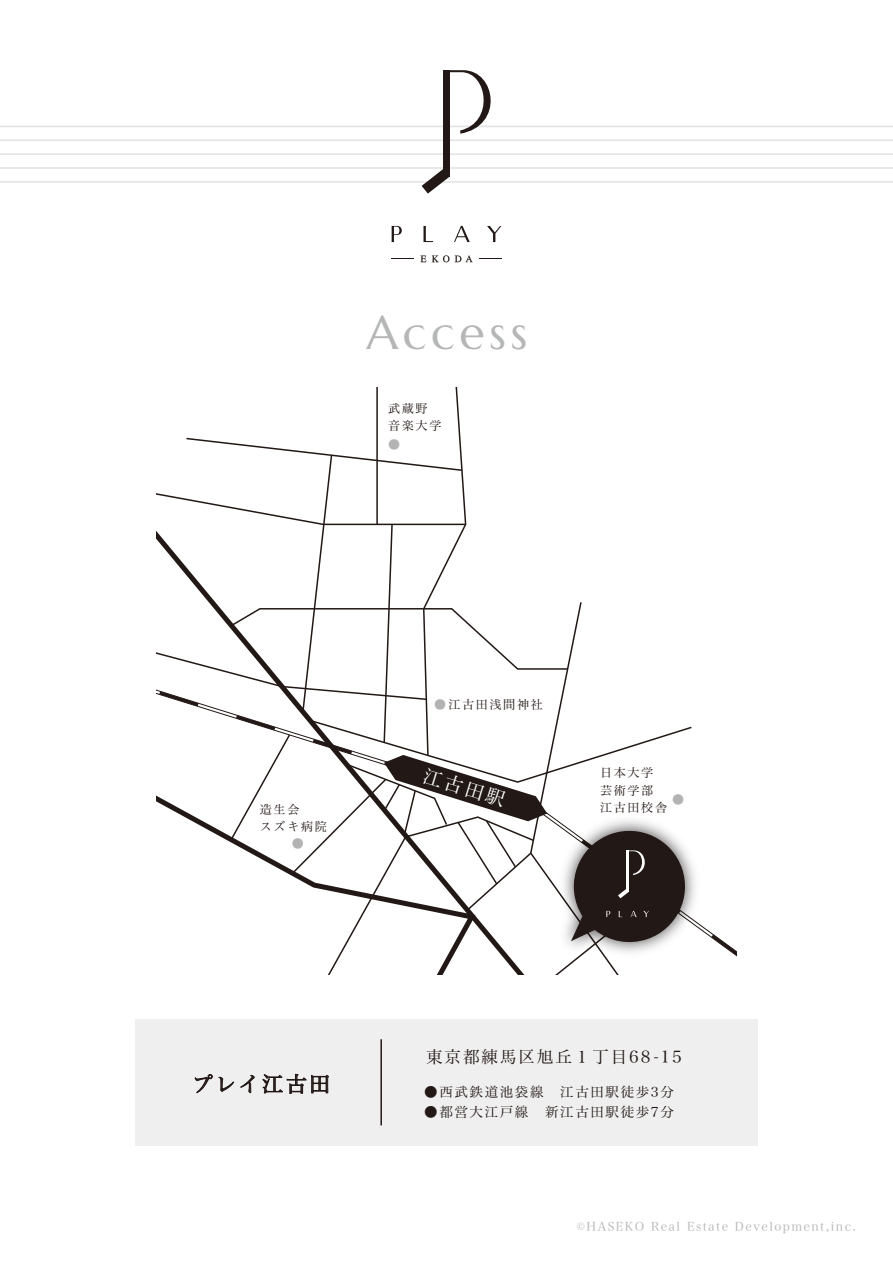
<style>
.page{position:relative;width:893px;height:1263px;background:#fff}
.page>*{position:absolute;margin:0;border:0;box-sizing:border-box;transform-origin:0 0}
.t1{font:46.8px "Marcellus";letter-spacing:.1em;color:#b5b6b6}
.t2{font:21px "Hira Min Pro N W3";letter-spacing:.12em;color:#221815}
.t3{font:19.2px "Hira Min Pro N W3";color:#fff}
.t4{font:16.5px "Hira Min Pro N W3";letter-spacing:.12em;color:#221815}
.t5{font:13.5px "Hira Min Pro N W3";letter-spacing:.12em;color:#221815}
.t6{font:12px/17.4px "Hira Min Pro N W3";letter-spacing:.14em;color:#221815}
.t7{font:12px "Hira Min Pro N W3";letter-spacing:.12em;color:#b5b6b6}
.t8{font:12px "Hira Min Pro N W3";color:#b4b3b3}
.s1{color:#b4b3b3}
</style>
<div class="page">
<hr style="left:0;top:181px;width:893px;height:2px;background:#c9caca">
<hr style="left:0;top:167px;width:893px;height:2px;background:#c9caca">
<hr style="left:0;top:153px;width:893px;height:2px;background:#c9caca">
<hr style="left:0;top:139px;width:893px;height:2px;background:#c9caca">
<hr style="left:0;top:126px;width:893px;height:1px;background:#c9caca">
<div style="left:444px;top:70px;width:6px;height:106px;background:#221815"></div>
<svg style="left:450px;top:70px;width:54px;height:64px"></svg>
<svg style="left:422px;top:169px;width:28px;height:25px"></svg>
<svg style="left:420px;top:256px;width:6px;height:6px"></svg>
<svg style="left:432px;top:255px;width:17px;height:7px"></svg>
<svg style="left:455px;top:255px;width:17px;height:7px"></svg>
<svg style="left:392px;top:226px;width:10px;height:16px"></svg>
<svg style="left:423px;top:226px;width:10px;height:16px"></svg>
<svg style="left:454px;top:226px;width:16px;height:16px"></svg>
<svg style="left:487px;top:226px;width:14px;height:16px"></svg>
<div style="left:135px;top:1019px;width:623px;height:126px;background:#efefef"></div>
<svg style="left:195px;top:1074px;width:39px;height:19px"></svg>
<svg style="left:240px;top:1075px;width:15px;height:18px"></svg>
<svg style="left:262px;top:1074px;width:67px;height:20px"></svg>
<hr style="left:380px;top:1039px;width:2px;height:86px;background:#221815">
<svg style="left:156px;top:387px;width:581px;height:587px"></svg>
<h1 class="t1" style="left:366px;top:304px;width:162px">Access</h1>
<p class="t6" style="left:388px;top:399px;width:55px">武蔵野音楽大学</p>
<p class="t8" style="left:388px;top:434px;width:14px">●</p>
<p class="t6" style="left:260px;top:799px;width:69px">造生会<br>スズキ病院</p>
<p class="t8" style="left:292px;top:834px;width:14px">●</p>
<h2 class="t2" style="left:192px;top:1066px;width:140px">プレイ江古田</h2>
<p class="t6" style="left:434px;top:695px;width:110px"><span class="s1">●</span>江古田浅間神社</p>
<h3 class="t3" style="left:429px;top:759px;width:86px;rotate:17deg">江古田駅</h3>
<p class="t6" style="left:600px;top:763px;width:69px">日本大学芸術学部江古田校舎</p>
<p class="t8" style="left:672px;top:789px;width:14px">●</p>
<h3 class="t4" style="left:426px;top:1043px;width:257px">東京都練馬区旭丘１丁目68-15</h3>
<p class="t5" style="left:424px;top:1080px;width:251px">●西武鉄道池袋線　江古田駅徒歩3分</p>
<p class="t5" style="left:424px;top:1100px;width:251px">●都営大江戸線　新江古田駅徒歩7分</p>
<p class="t7" style="left:576px;top:1216px;width:281px">©HASEKO Real Estate Development,inc.</p>
</div>
